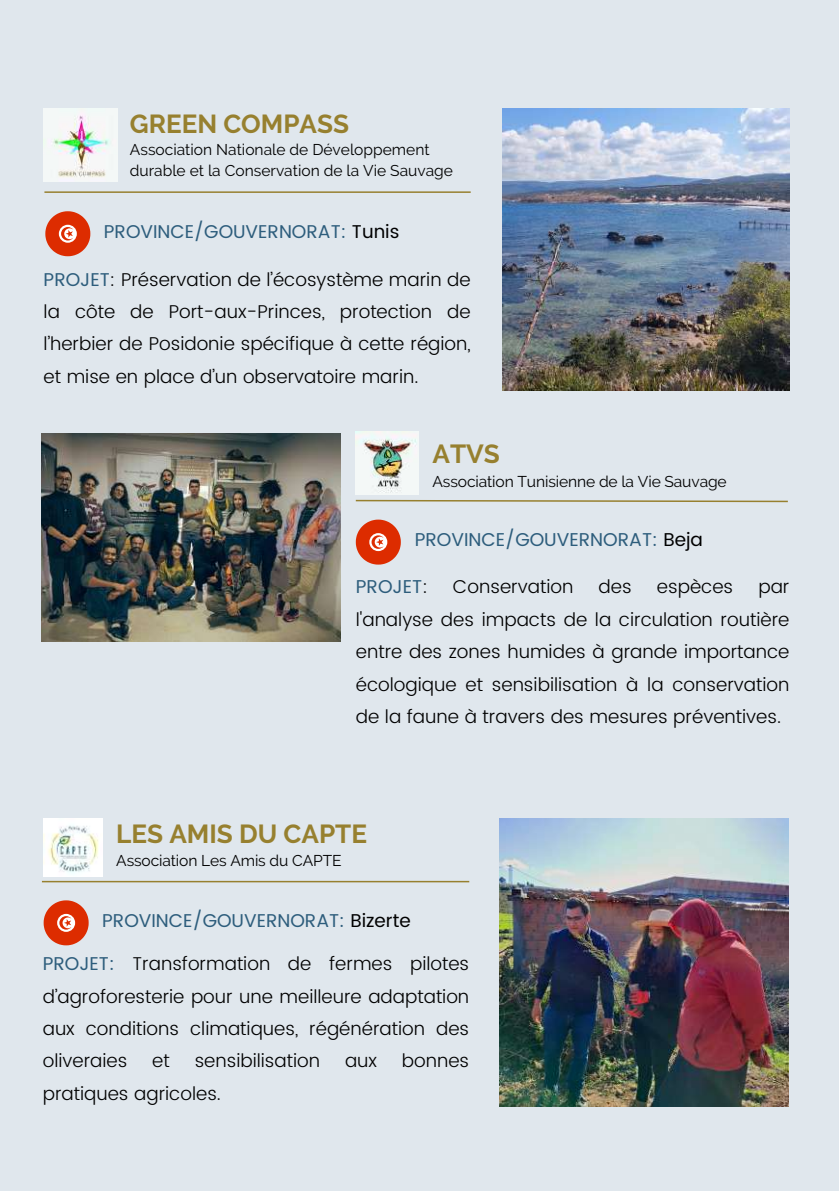
<style>
.page{position:relative;width:839px;height:1191px;background:#fff}
.page>*{position:absolute;margin:0;border:0;box-sizing:border-box;transform-origin:0 0}
.t1{font:700 26.2px "Raleway";color:#97802f}
.t2{font:700 26px "Raleway";color:#97802f}
.t3{font:300 18.6px/32.4px "Poppins";color:#000;text-align:justify}
.t4{font:18.6px "Poppins";color:#2d5d7c}
.t5{font:15.6px/20.8px "Raleway";color:#000}
.s1{color:#000}
.s2{font-weight:400;color:#2d5d7c}
.s3{font-weight:300;color:#000}
</style>
<div class="page">
<div style="left:0;top:0;width:838px;height:1191px;background:#e0e7ed"></div>
<hr style="left:44px;top:191px;width:426px;height:2px;background:#97802f">
<svg style="left:355px;top:499px;width:433px;height:4px"></svg>
<hr style="left:42px;top:881px;width:427px;height:1px;background:#97802f">
<img style="left:502px;top:108px;width:287px;height:282px">
<img style="left:42px;top:433px;width:298px;height:209px">
<img style="left:499px;top:818px;width:289px;height:288px">
<img style="left:44px;top:108px;width:73px;height:74px">
<img style="left:356px;top:432px;width:63px;height:63px">
<img style="left:44px;top:818px;width:58px;height:59px">
<svg style="left:45px;top:211px;width:45px;height:45px"></svg>
<svg style="left:356px;top:520px;width:45px;height:45px"></svg>
<svg style="left:44px;top:900px;width:45px;height:45px"></svg>
<h2 class="t2" style="left:130px;top:109px;width:221px">GREEN COMPASS</h2>
<p class="t5" style="left:130px;top:139px;width:324px">Association Nationale de Développement durable et la Conservation de la Vie Sauvage</p>
<p class="t4" style="left:104px;top:220px;width:297px">PROVINCE/GOUVERNORAT: <span class="s1">Tunis</span></p>
<p class="t3" style="left:44px;top:263px;width:428px"><span class="s2">PROJET</span>: Préservation de l’écosystème marin de la côte de Port-aux-Princes, protection de l’herbier de Posidonie spécifique à cette région, et mise en place d’un observatoire marin.</p>
<h1 class="t1" style="left:432px;top:439px;width:69px">ATVS</h1>
<p class="t5" style="left:432px;top:471px;width:296px">Association Tunisienne de la Vie Sauvage</p>
<p class="t4" style="left:414px;top:529px;width:290px">PROVINCE/GOUVERNORAT: <span class="s1">Beja</span></p>
<p class="t4" style="left:356px;top:576px;width:74px">PROJET<span class="s3">:</span></p>
<p class="t3" style="left:453px;top:571px;width:122px">Conservation</p>
<p class="t3" style="left:598px;top:571px;width:35px">des</p>
<p class="t3" style="left:656px;top:571px;width:78px">espèces</p>
<p class="t3" style="left:356px;top:571px;width:435px;text-indent:402px">par l'analyse des impacts de la circulation routière entre des zones humides à grande importance écologique et sensibilisation à la conservation de la faune à travers des mesures préventives.</p>
<h2 class="t2" style="left:116px;top:818px;width:252px">LES AMIS DU CAPTE</h2>
<p class="t5" style="left:116px;top:850px;width:227px">Association Les Amis du CAPTE</p>
<p class="t4" style="left:102px;top:910px;width:310px">PROVINCE/GOUVERNORAT: <span class="s1">Bizerte</span></p>
<p class="t3" style="left:43px;top:948px;width:428px"><span class="s2">PROJET:</span> Transformation de fermes pilotes d’agroforesterie pour une meilleure adaptation aux conditions climatiques, régénération des oliveraies</p>
<p class="t3" style="left:152px;top:1045px;width:19px">et</p>
<p class="t3" style="left:195px;top:1045px;width:127px">sensibilisation</p>
<p class="t3" style="left:345px;top:1045px;width:34px">aux</p>
<p class="t3" style="left:402px;top:1045px;width:69px">bonnes</p>
<p class="t3" style="left:43px;top:1077px;width:180px">pratiques agricoles.</p>
</div>
